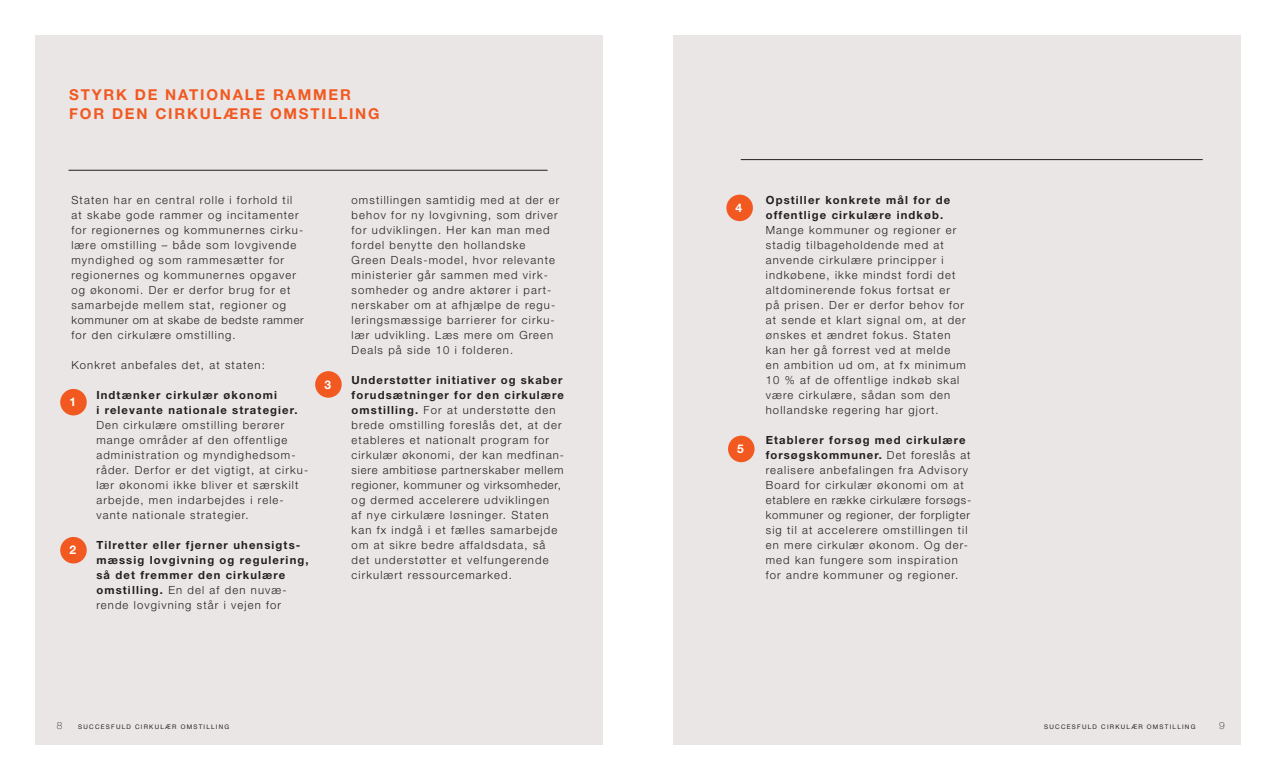
<style>
.page{position:relative;width:1276px;height:780px;background:#fff}
.page>*{position:absolute;margin:0;border:0;box-sizing:border-box;transform-origin:0 0}
.Overskrift_1_Thin_18{font:700 15px "Helvetica Neue";letter-spacing:.12em;color:#f15921}
.t1{font:700 12px "Helvetica Neue";color:#fff}
.Ny_brødtekst{font:300 11.25px/15px "Helvetica Neue";letter-spacing:.1em;color:#231f20}
.Ny_brødtekst-2{font:700 11.25px/15px "Helvetica Neue";letter-spacing:.1em;color:#231f20}
.t2{font:100 10px "Helvetica Neue";color:#231f20}
.t3{font:6.25px "Helvetica Neue";letter-spacing:.2em;color:#231f20}
.s1{font-weight:700}
.s2{font-weight:300}
</style>
<div class="page">
<div style="left:673px;top:35px;width:567px;height:709px;background:#eae6e6"></div>
<hr style="left:741px;top:159px;width:461px;height:1px;background:#231f20">
<div style="left:35px;top:35px;width:567px;height:709px;background:#eae6e6"></div>
<hr style="left:69px;top:170px;width:478px;height:1px;background:#231f20">
<div style="left:726px;top:195px;width:27px;height:26px;background:#f15921;border-radius:50%"></div>
<div style="left:728px;top:435px;width:26px;height:27px;background:#f15921;border-radius:50%"></div>
<div style="left:60px;top:389px;width:27px;height:26px;background:#f15921;border-radius:50%"></div>
<div style="left:60px;top:537px;width:27px;height:26px;background:#f15921;border-radius:50%"></div>
<div style="left:315px;top:371px;width:27px;height:26px;background:#f15921;border-radius:50%"></div>
<p class="Overskrift_1_Thin_18" style="left:69px;top:86px;width:283px">STYRK DE NATIONALE RAMMER</p>
<p class="Overskrift_1_Thin_18" style="left:69px;top:104px;width:312px">FOR DEN CIRKULÆRE OMSTILLING</p>
<p class="Ny_brødtekst" style="left:71px;top:192px;width:222px">Staten har en central rolle i forhold til</p>
<p class="Ny_brødtekst" style="left:71px;top:207px;width:233px">at skabe gode rammer og incitamenter for regionernes og kommunernes cirku&shy;lære omstilling – både som lovgivende myndighed og som rammesætter for</p>
<p class="Ny_brødtekst" style="left:71px;top:267px;width:234px">regionernes og kommunernes opgaver og økonomi. Der er derfor brug for et samarbejde mellem stat, regioner og kommuner om at skabe de bedste rammer for den cirkulære omstilling.</p>
<p class="Ny_brødtekst" style="left:71px;top:357px;width:195px">Konkret anbefales det, at staten:</p>
<p class="Ny_brødtekst-2" style="left:96px;top:387px;width:182px">Indtænker cirkulær økonomi</p>
<p class="Ny_brødtekst" style="left:96px;top:402px;width:213px"><span class="s1">i relevante nationale strategier.<br></span>Den cirkulære omstilling berører mange områder af den offentlige administration og myndighedsom&shy;råder. Derfor er det vigtigt, at cirku&shy;lær økonomi ikke bliver et særskilt arbejde, men indarbejdes i rele&shy;vante nationale strategier.</p>
<p class="Ny_brødtekst-2" style="left:96px;top:537px;width:214px">Tilretter eller fjerner uhensigts&shy;mæssig lovgivning og regulering, så det fremmer den cirkulære omstilling. <span class="s2">En del af den nuvæ&shy;rende lovgivning står i vejen for</span></p>
<p class="t1" style="left:69px;top:394px;width:8px">1</p>
<p class="t1" style="left:69px;top:542px;width:8px">2</p>
<p class="t1" style="left:324px;top:377px;width:8px">3</p>
<p class="Ny_brødtekst" style="left:352px;top:192px;width:209px">omstillingen samtidig med at der er behov for ny lovgivning, som driver for udviklingen. Her kan man med fordel benytte den hollandske Green Deals-model, hvor relevante ministerier går sammen med virk&shy;somheder og andre aktører i part&shy;nerskaber om at afhjælpe de regu&shy;leringsmæssige barrierer for cirku&shy;lær udvikling. Læs mere om Green Deals på side 10 i folderen.</p>
<p class="Ny_brødtekst" style="left:352px;top:372px;width:214px"><span class="s1">Understøtter initiativer og skaber forudsætninger for den cirkulære omstilling.</span> For at understøtte den brede omstilling foreslås det, at der etableres et nationalt program for cirkulær økonomi, der kan medfinan-</p>
<p class="Ny_brødtekst" style="left:352px;top:462px;width:213px">siere ambitiøse partnerskaber mellem regioner, kommuner og virksomheder, og dermed accelerere udviklingen<br>af nye cirkulære løsninger. Staten kan fx indgå i et fælles samarbejde om at sikre bedre affaldsdata, så det understøtter et velfungerende cirkulært ressourcemarked.</p>
<p class="t1" style="left:735px;top:200px;width:8px">4</p>
<p class="t1" style="left:737px;top:441px;width:8px">5</p>
<p class="Ny_brødtekst-2" style="left:766px;top:192px;width:192px">Opstiller konkrete mål for de offentlige cirkulære indkøb.<br><span class="s2">Mange kommuner og regioner er stadig tilbageholdende med at</span></p>
<p class="Ny_brødtekst" style="left:766px;top:252px;width:179px">anvende cirkulære principper i</p>
<p class="Ny_brødtekst" style="left:766px;top:267px;width:191px">indkøbene, ikke mindst fordi det altdominerende fokus fortsat er</p>
<p class="Ny_brødtekst" style="left:766px;top:297px;width:201px">på prisen. Der er derfor behov for at sende et klart signal om, at der ønskes et ændret fokus. Staten kan her gå forrest ved at melde</p>
<p class="Ny_brødtekst" style="left:766px;top:357px;width:202px">en ambition ud om, at fx minimum<br>10 % af de offentlige indkøb skal være cirkulære, sådan som den hollandske regering har gjort.</p>
<p class="Ny_brødtekst" style="left:766px;top:432px;width:207px"><span class="s1">Etablerer forsøg med cirkulære forsøgskommuner.</span> Det foreslås at realisere anbefalingen fra Advisory Board for cirkulær økonomi om at etablere en række cirkulære forsøgs-</p>
<p class="Ny_brødtekst" style="left:766px;top:507px;width:206px">kommuner og regioner, der forpligter sig til at accelerere omstillingen til en mere cirkulær økonom. Og der&shy;med kan fungere som inspiration for andre kommuner og regioner.</p>
<p class="t2" style="left:57px;top:717px;width:7px">8</p>
<p class="t3" style="left:78px;top:722px;width:153px">SUCCESFULD CIRKULÆR OMSTILLING</p>
<p class="t3" style="left:1044px;top:722px;width:153px">SUCCESFULD CIRKULÆR OMSTILLING</p>
<p class="t2" style="left:1219px;top:717px;width:7px">9</p>
</div>
